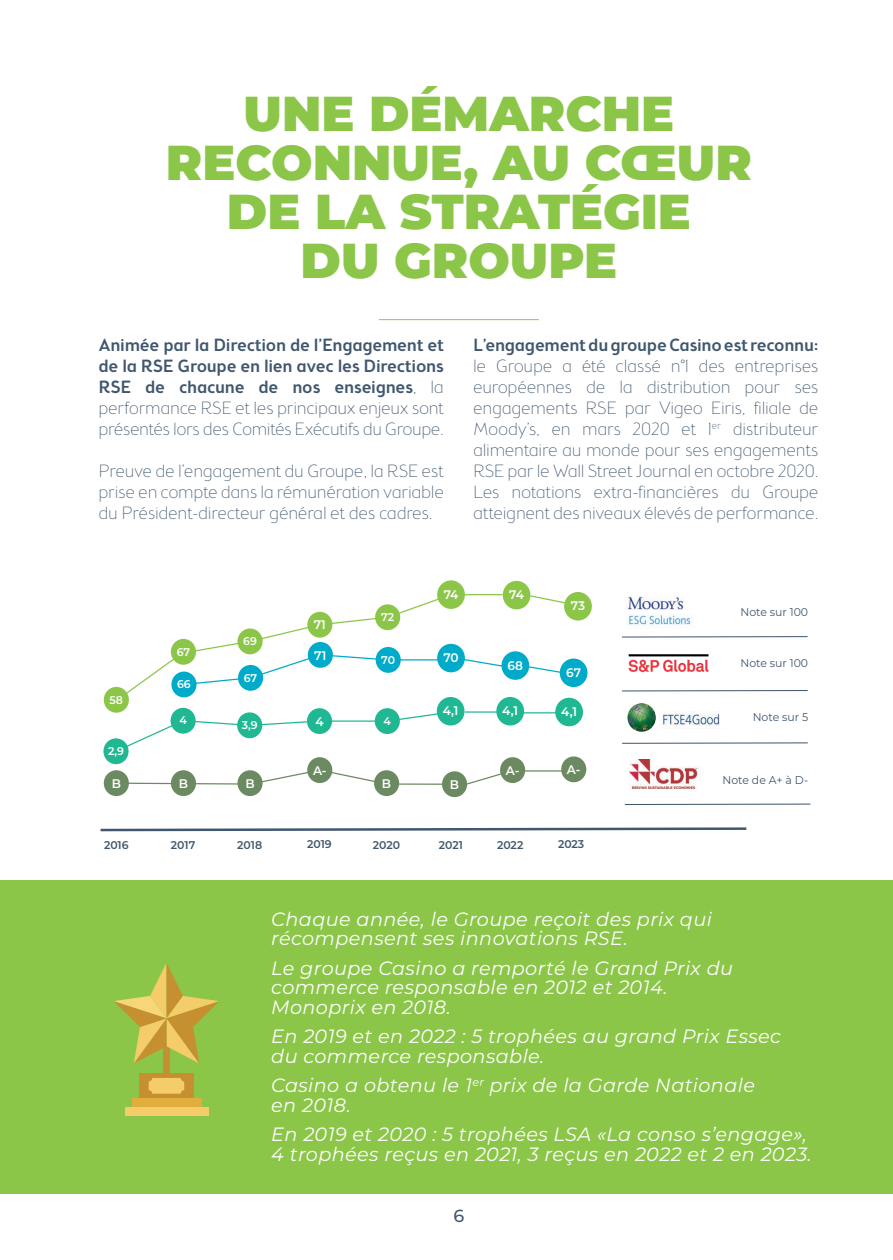
<style>
.page{position:relative;width:893px;height:1260px;background:#fff}
.page>*{position:absolute;margin:0;border:0;box-sizing:border-box;transform-origin:0 0}
.t1{font:900 49px "Montserrat";color:#8bc649}
.texte_leg{font:italic 19.25px/19.2px "Montserrat";letter-spacing:.02em;color:#fff}
.texte_leg-2{font:100 17.5px/21px "Brooklyn Samuels Five";letter-spacing:.02em;color:#40576e;text-align:justify}
.texte_leg-3{font:500 17.5px/21px "Brooklyn Samuels Five";letter-spacing:.02em;color:#40576e;text-align:justify}
.t2{font:500 17.5px "Montserrat";color:#40576e}
.t3{font:600 12.42px "Montserrat";letter-spacing:-.005em;color:#fff}
.t4{font:11.2px "Montserrat";color:#40576e}
.t5{font:600 11.2px "Montserrat";letter-spacing:-.005em;color:#40576e}
.t6{font:600 11.2px "Montserrat";color:#fff}
.s1{font-weight:100}
.s2{font-weight:500}
</style>
<div class="page">
<div style="left:0;top:881px;width:892px;height:313px;background:#8bc649"></div>
<hr style="left:379px;top:319px;width:160px;height:1px;background:#9dc965">
<div style="left:163px;top:1043px;width:7px;height:31px;background:#c68f30"></div>
<div style="left:132px;top:1098px;width:69px;height:9px;background:#e1ad3d"></div>
<div style="left:125px;top:1107px;width:83px;height:9px;background:#f4cc6a"></div>
<div style="left:139px;top:1074px;width:55px;height:24px;background:#c68f30"></div>
<div style="left:149px;top:1078px;width:35px;height:16px;background:#f4cc6a;border-radius:4px"></div>
<svg style="left:114px;top:963px;width:105px;height:100px"></svg>
<svg style="left:122px;top:769px;width:327px;height:16px"></svg>
<svg style="left:122px;top:711px;width:323px;height:36px"></svg>
<svg style="left:115px;top:598px;width:338px;height:105px"></svg>
<img style="left:622px;top:654px;width:95px;height:38px">
<svg style="left:100px;top:827px;width:647px;height:5px"></svg>
<hr style="left:622px;top:636px;width:186px;height:2px;background:#40576e">
<hr style="left:622px;top:690px;width:186px;height:1px;background:#40576e">
<hr style="left:622px;top:742px;width:186px;height:2px;background:#40576e">
<hr style="left:625px;top:804px;width:185px;height:1px;background:#40576e">
<div style="left:104px;top:770px;width:25px;height:26px;background:#6b8a61;border-radius:50%"></div>
<div style="left:171px;top:770px;width:25px;height:26px;background:#6b8a61;border-radius:50%"></div>
<div style="left:237px;top:770px;width:26px;height:26px;background:#6b8a61;border-radius:50%"></div>
<div style="left:307px;top:757px;width:25px;height:26px;background:#6b8a61;border-radius:50%"></div>
<div style="left:500px;top:757px;width:25px;height:26px;background:#6b8a61;border-radius:50%"></div>
<div style="left:374px;top:770px;width:25px;height:26px;background:#6b8a61;border-radius:50%"></div>
<div style="left:442px;top:771px;width:25px;height:26px;background:#6b8a61;border-radius:50%"></div>
<div style="left:103px;top:738px;width:26px;height:26px;background:#20b893;border-radius:50%"></div>
<div style="left:171px;top:708px;width:25px;height:26px;background:#20b893;border-radius:50%"></div>
<div style="left:237px;top:712px;width:25px;height:26px;background:#20b893;border-radius:50%"></div>
<div style="left:307px;top:708px;width:25px;height:26px;background:#20b893;border-radius:50%"></div>
<div style="left:375px;top:708px;width:25px;height:26px;background:#20b893;border-radius:50%"></div>
<div style="left:437px;top:697px;width:27px;height:29px;background:#20b893;border-radius:50%"></div>
<div style="left:104px;top:687px;width:25px;height:26px;background:#8bc649;border-radius:50%"></div>
<div style="left:171px;top:639px;width:25px;height:26px;background:#8bc649;border-radius:50%"></div>
<div style="left:237px;top:629px;width:26px;height:25px;background:#8bc649;border-radius:50%"></div>
<div style="left:307px;top:612px;width:25px;height:26px;background:#8bc649;border-radius:50%"></div>
<div style="left:375px;top:604px;width:25px;height:26px;background:#8bc649;border-radius:50%"></div>
<div style="left:437px;top:580px;width:28px;height:29px;background:#8bc649;border-radius:50%"></div>
<div style="left:171px;top:672px;width:26px;height:25px;background:#00aac9;border-radius:50%"></div>
<div style="left:238px;top:665px;width:25px;height:26px;background:#00aac9;border-radius:50%"></div>
<div style="left:308px;top:642px;width:25px;height:26px;background:#00aac9;border-radius:50%"></div>
<div style="left:376px;top:647px;width:25px;height:26px;background:#00aac9;border-radius:50%"></div>
<div style="left:437px;top:644px;width:28px;height:28px;background:#00aac9;border-radius:50%"></div>
<img style="left:626px;top:614px;width:68px;height:14px">
<img style="left:627px;top:596px;width:57px;height:14px">
<img style="left:627px;top:703px;width:29px;height:29px">
<img style="left:659px;top:712px;width:61px;height:14px">
<img style="left:629px;top:760px;width:71px;height:28px">
<hr style="left:465px;top:594px;width:37px;height:1px;background:#8bc649">
<div style="left:503px;top:581px;width:27px;height:28px;background:#8bc649;border-radius:50%"></div>
<svg style="left:529px;top:594px;width:40px;height:10px"></svg>
<div style="left:564px;top:592px;width:28px;height:29px;background:#8bc649;border-radius:50%"></div>
<hr style="left:465px;top:711px;width:37px;height:2px;background:#20b893">
<div style="left:496px;top:697px;width:28px;height:29px;background:#20b893;border-radius:50%"></div>
<hr style="left:524px;top:712px;width:37px;height:1px;background:#20b893">
<div style="left:555px;top:698px;width:28px;height:28px;background:#20b893;border-radius:50%"></div>
<svg style="left:463px;top:658px;width:38px;height:9px"></svg>
<div style="left:501px;top:651px;width:28px;height:29px;background:#00aac9;border-radius:50%"></div>
<svg style="left:527px;top:665px;width:35px;height:10px"></svg>
<div style="left:560px;top:659px;width:27px;height:28px;background:#00aac9;border-radius:50%"></div>
<svg style="left:464px;top:772px;width:39px;height:14px"></svg>
<div style="left:561px;top:756px;width:25px;height:26px;background:#6b8a61;border-radius:50%"></div>
<hr style="left:524px;top:770px;width:38px;height:2px;background:#6b8a61">
<p class="t1" style="left:244px;top:77px;width:432px">UNE DÉMARCHE</p>
<p class="t1" style="left:166px;top:126px;width:587px">RECONNUE, AU CŒUR</p>
<p class="t1" style="left:227px;top:175px;width:465px">DE LA STRATÉGIE</p>
<p class="t1" style="left:301px;top:224px;width:318px">DU GROUPE</p>
<p class="texte_leg-3" style="left:99px;top:336px;width:346px">Animée par la Direction de l’Engagement et de la RSE Groupe en lien avec les Directions RSE de chacune de nos enseignes<span class="s1">, la performance RSE et les principaux enjeux sont présentés lors des Comités Exécutifs du Groupe.</span></p>
<p class="texte_leg-2" style="left:99px;top:462px;width:346px">Preuve de l’engagement du Groupe, la RSE est prise en compte dans la rémunération variable du Président-directeur général et des cadres.</p>
<p class="texte_leg-2" style="left:473px;top:336px;width:346px"><span class="s2">L’engagement du groupe Casino est reconnu: </span>le Groupe a été classé n°1 des entreprises européennes de la distribution pour ses engagements RSE par Vigeo Eiris, filiale de Moody’s, en mars 2020 et 1<sup>er</sup> distributeur alimentaire au monde pour ses engagements RSE par le Wall Street Journal en octobre 2020.<br>Les notations extra-financières du Groupe atteignent des niveaux élevés de performance.</p>
<p class="t6" style="left:110px;top:692px;width:15px">58</p>
<p class="t6" style="left:108px;top:743px;width:17px">2,9</p>
<p class="t6" style="left:177px;top:644px;width:15px">67</p>
<p class="t6" style="left:177px;top:676px;width:15px">66</p>
<p class="t6" style="left:179px;top:713px;width:9px">4</p>
<p class="t6" style="left:243px;top:633px;width:15px">69</p>
<p class="t6" style="left:244px;top:670px;width:15px">67</p>
<p class="t3" style="left:314px;top:616px;width:14px">71</p>
<p class="t3" style="left:314px;top:646px;width:14px">71</p>
<p class="t6" style="left:381px;top:609px;width:14px">72</p>
<p class="t3" style="left:444px;top:586px;width:16px">74</p>
<p class="t6" style="left:381px;top:652px;width:15px">70</p>
<p class="t3" style="left:443px;top:649px;width:17px">70</p>
<p class="t6" style="left:242px;top:717px;width:17px">3,9</p>
<p class="t3" style="left:315px;top:713px;width:10px">4</p>
<p class="t6" style="left:384px;top:713px;width:9px">4</p>
<p class="t3" style="left:443px;top:702px;width:17px">4,1</p>
<p class="t3" style="left:509px;top:586px;width:16px">74</p>
<p class="t3" style="left:508px;top:656px;width:17px">68</p>
<p class="t3" style="left:571px;top:597px;width:16px">73</p>
<p class="t3" style="left:566px;top:664px;width:16px">67</p>
<p class="t3" style="left:502px;top:702px;width:17px">4,1</p>
<p class="t3" style="left:561px;top:703px;width:17px">4,1</p>
<p class="t4" style="left:740px;top:604px;width:69px">Note sur 100</p>
<p class="t4" style="left:740px;top:656px;width:69px">Note sur 100</p>
<p class="t4" style="left:753px;top:709px;width:57px">Note sur 5</p>
<p class="t3" style="left:112px;top:775px;width:11px">B</p>
<p class="t3" style="left:179px;top:775px;width:11px">B</p>
<p class="t3" style="left:245px;top:775px;width:11px">B</p>
<p class="t3" style="left:313px;top:762px;width:15px">A-</p>
<p class="t3" style="left:506px;top:762px;width:15px">A-</p>
<p class="t3" style="left:382px;top:775px;width:11px">B</p>
<p class="t3" style="left:450px;top:776px;width:11px">B</p>
<p class="t3" style="left:567px;top:761px;width:15px">A-</p>
<p class="t5" style="left:104px;top:837px;width:26px">2016</p>
<p class="t5" style="left:171px;top:837px;width:26px">2017</p>
<p class="t5" style="left:237px;top:837px;width:26px">2018</p>
<p class="t5" style="left:307px;top:837px;width:26px">2019</p>
<p class="t5" style="left:373px;top:837px;width:29px">2020</p>
<p class="t5" style="left:439px;top:837px;width:26px">2021</p>
<p class="t5" style="left:497px;top:837px;width:28px">2022</p>
<p class="t5" style="left:558px;top:836px;width:28px">2023</p>
<p class="t4" style="left:723px;top:772px;width:87px">Note de A+ à D-</p>
<p class="texte_leg" style="left:271px;top:909px;width:442px">Chaque année, le Groupe reçoit des prix qui récompensent ses innovations RSE.</p>
<p class="texte_leg" style="left:271px;top:958px;width:463px">Le groupe Casino a remporté le Grand Prix du commerce responsable en 2012 et 2014.</p>
<p class="texte_leg" style="left:271px;top:997px;width:181px">Monoprix en 2018.</p>
<p class="texte_leg" style="left:271px;top:1026px;width:511px">En 2019 et en 2022 : 5 trophées au grand Prix Essec</p>
<p class="texte_leg" style="left:271px;top:1046px;width:275px">du commerce responsable.</p>
<p class="texte_leg" style="left:271px;top:1075px;width:485px">Casino a obtenu le 1<sup>er</sup> prix de la Garde Nationale</p>
<p class="texte_leg" style="left:271px;top:1095px;width:81px">en 2018.</p>
<p class="texte_leg" style="left:271px;top:1124px;width:542px">En 2019 et 2020 : 5 trophées LSA «La conso s’engage»,<br>4 trophées reçus en 2021, 3 reçus en 2022 et 2 en 2023.</p>
<p class="t2" style="left:453px;top:1204px;width:12px">6</p>
</div>
